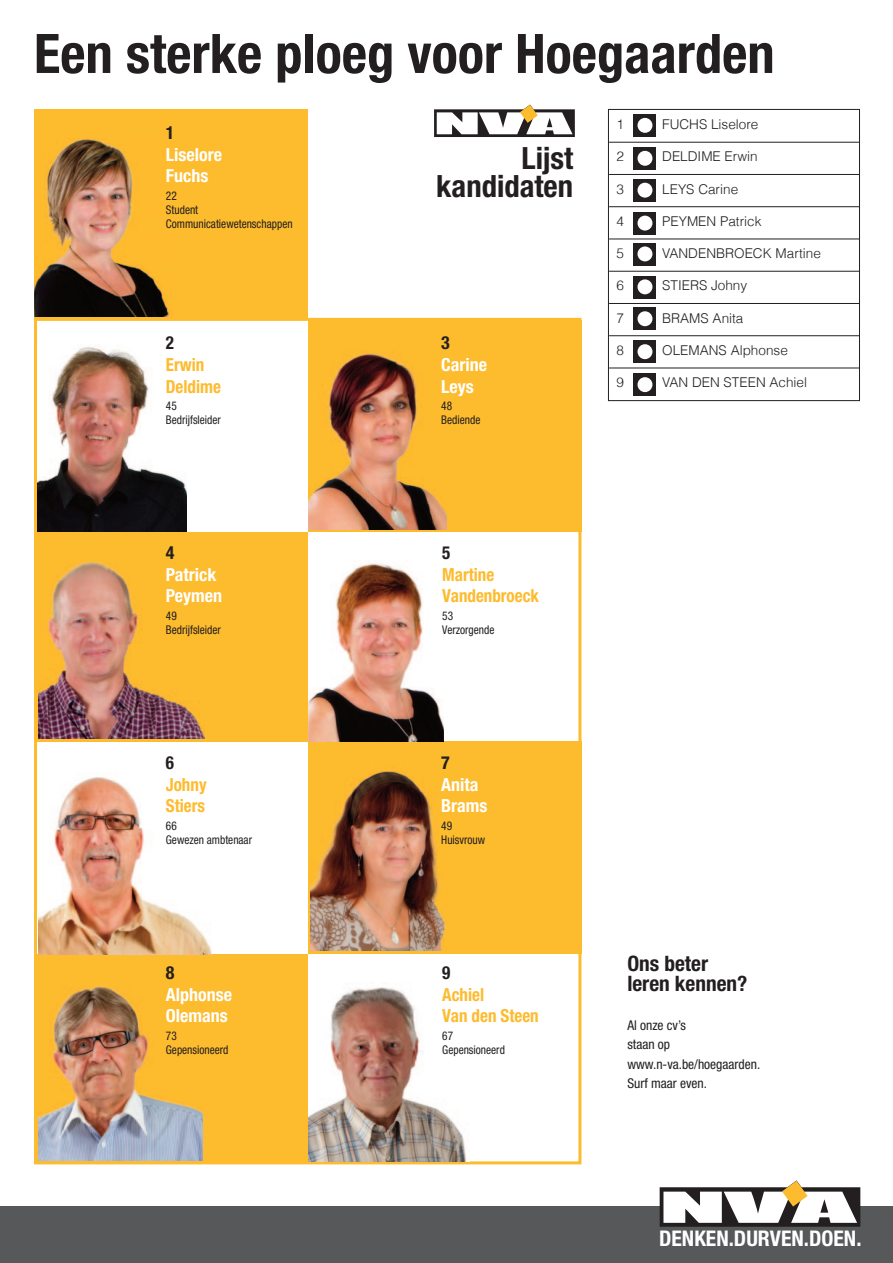
<style>
.page{position:relative;width:893px;height:1263px;background:#fff}
.page>*{position:absolute;margin:0;border:0;box-sizing:border-box;transform-origin:0 0}
.t1{font:700 condensed 54.6px "Helvetica Neue LT Std";color:#231f20}
.t2{font:700 condensed 30.75px/28.2px "Helvetica Neue LT Std";color:#231f20;text-align:right}
.t3{font:700 condensed 21.6px "Helvetica Neue LT Std";color:#fff}
.t4{font:700 condensed 21.3px/19.5px "Helvetica Neue LT Std";color:#231f20}
.t5{font:700 condensed 18px/21.6px "Helvetica Neue LT Std";color:#fff}
.t6{font:700 condensed 18px/21.6px "Helvetica Neue LT Std";color:#fdbb2e;scale:.95 1}
.t7{font:700 condensed 18px "Helvetica Neue LT Std";color:#231f20}
.t8{font:700 condensed 18px "Helvetica Neue LT Std";color:#231f20;scale:.95 1}
.t9{font:300 13.5px "Helvetica";color:#231f20}
.t10{font:condensed 13.5px/19.5px "Helvetica Neue LT Std";color:#231f20}
.t11{font:condensed 12px/14.4px "Helvetica Neue LT Std";color:#231f20;scale:.95 1}
</style>
<div class="page">
<svg style="left:434px;top:105px;width:141px;height:32px"></svg>
<div style="left:0;top:1206px;width:893px;height:57px;background:#57585a"></div>
<svg style="left:660px;top:1180px;width:200px;height:47px"></svg>
<div style="left:34px;top:109px;width:273px;height:210px;background:#fdbb2e"></div>
<div style="left:308px;top:320px;width:273px;height:212px;background:#fdbb2e"></div>
<div style="left:34px;top:532px;width:273px;height:210px;background:#fdbb2e"></div>
<div style="left:34px;top:954px;width:273px;height:210px;background:#fdbb2e"></div>
<div style="left:308px;top:741px;width:273px;height:213px;background:#fdbb2e"></div>
<img style="left:34px;top:138px;width:135px;height:179px">
<img style="left:37px;top:346px;width:150px;height:185px">
<img style="left:38px;top:563px;width:166px;height:175px">
<img style="left:38px;top:777px;width:174px;height:178px">
<img style="left:38px;top:986px;width:165px;height:175px">
<img style="left:309px;top:353px;width:138px;height:176px">
<img style="left:308px;top:563px;width:136px;height:179px">
<img style="left:310px;top:771px;width:136px;height:180px">
<img style="left:308px;top:987px;width:159px;height:174px">
<div style="left:634px;top:114px;width:22px;height:23px;background:#231f20"></div>
<div style="left:637px;top:118px;width:15px;height:15px;background:#fff;border-radius:50%"></div>
<div style="left:634px;top:147px;width:22px;height:23px;background:#231f20"></div>
<div style="left:637px;top:151px;width:15px;height:15px;background:#fff;border-radius:50%"></div>
<div style="left:634px;top:179px;width:22px;height:22px;background:#231f20"></div>
<div style="left:637px;top:183px;width:15px;height:15px;background:#fff;border-radius:50%"></div>
<div style="left:634px;top:212px;width:22px;height:22px;background:#231f20"></div>
<div style="left:637px;top:216px;width:15px;height:15px;background:#fff;border-radius:50%"></div>
<div style="left:634px;top:243px;width:22px;height:22px;background:#231f20"></div>
<div style="left:637px;top:246px;width:15px;height:15px;background:#fff;border-radius:50%"></div>
<div style="left:634px;top:276px;width:22px;height:22px;background:#231f20"></div>
<div style="left:637px;top:279px;width:15px;height:15px;background:#fff;border-radius:50%"></div>
<div style="left:634px;top:308px;width:22px;height:22px;background:#231f20"></div>
<div style="left:637px;top:311px;width:15px;height:15px;background:#fff;border-radius:50%"></div>
<div style="left:634px;top:341px;width:22px;height:22px;background:#231f20"></div>
<div style="left:637px;top:344px;width:15px;height:15px;background:#fff;border-radius:50%"></div>
<div style="left:634px;top:374px;width:22px;height:22px;background:#231f20"></div>
<div style="left:637px;top:377px;width:15px;height:15px;background:#fff;border-radius:50%"></div>
<hr style="left:609px;top:142px;width:251px;height:1px;background:#231f20">
<hr style="left:609px;top:174px;width:251px;height:1px;background:#231f20">
<hr style="left:609px;top:206px;width:251px;height:1px;background:#231f20">
<hr style="left:609px;top:239px;width:251px;height:1px;background:#231f20">
<hr style="left:609px;top:271px;width:251px;height:1px;background:#231f20">
<hr style="left:609px;top:303px;width:251px;height:1px;background:#231f20">
<hr style="left:609px;top:335px;width:251px;height:1px;background:#231f20">
<hr style="left:609px;top:368px;width:251px;height:1px;background:#231f20">
<div style="left:608px;top:109px;width:252px;height:292px;border:1px solid #231f20"></div>
<h1 class="t1" style="left:34px;top:34px;width:742px">Een sterke ploeg voor Hoegaarden</h1>
<h3 class="t7" style="left:166px;top:126px;width:10px">1</h3>
<h3 class="t5" style="left:166px;top:145px;width:58px">Liselore<br>Fuchs</h3>
<p class="t11" style="left:166px;top:189px;width:135px">22<br>Student<br>Communicatiewetenschappen</p>
<h3 class="t8" style="left:166px;top:337px;width:10px">2</h3>
<h3 class="t6" style="left:166px;top:355px;width:60px">Erwin<br>Deldime</h3>
<p class="t11" style="left:166px;top:400px;width:59px">45<br>Bedrijfsleider</p>
<h3 class="t7" style="left:166px;top:546px;width:10px">4</h3>
<h3 class="t5" style="left:166px;top:565px;width:58px">Patrick<br>Peymen</h3>
<p class="t11" style="left:166px;top:609px;width:59px">49<br>Bedrijfsleider</p>
<h3 class="t8" style="left:166px;top:756px;width:10px">6</h3>
<h3 class="t6" style="left:166px;top:775px;width:44px">Johny<br>Stiers</h3>
<p class="t11" style="left:166px;top:819px;width:92px">66<br>Gewezen ambtenaar</p>
<h3 class="t7" style="left:166px;top:966px;width:10px">8</h3>
<h3 class="t5" style="left:166px;top:985px;width:68px">Alphonse<br>Olemans</h3>
<p class="t11" style="left:166px;top:1029px;width:67px">73<br>Gepensioneerd</p>
<h2 class="t2" style="left:436px;top:147px;width:138px">Lijst kandidaten</h2>
<h3 class="t7" style="left:441px;top:337px;width:10px">3</h3>
<h3 class="t5" style="left:441px;top:355px;width:47px">Carine<br>Leys</h3>
<p class="t11" style="left:441px;top:400px;width:43px">48<br>Bediende</p>
<p class="t9" style="left:616px;top:119px;width:9px">1</p>
<p class="t9" style="left:662px;top:119px;width:98px">FUCHS Liselore</p>
<p class="t9" style="left:616px;top:151px;width:9px">2</p>
<p class="t9" style="left:662px;top:151px;width:97px">DELDIME Erwin</p>
<p class="t9" style="left:616px;top:183px;width:9px">3</p>
<p class="t9" style="left:662px;top:183px;width:77px">LEYS Carine</p>
<p class="t9" style="left:616px;top:215px;width:9px">4</p>
<p class="t9" style="left:662px;top:215px;width:101px">PEYMEN Patrick</p>
<p class="t9" style="left:616px;top:248px;width:9px">5</p>
<p class="t9" style="left:662px;top:248px;width:160px">VANDENBROECK Martine</p>
<p class="t9" style="left:616px;top:280px;width:9px">6</p>
<p class="t9" style="left:662px;top:280px;width:87px">STIERS Johny</p>
<p class="t9" style="left:616px;top:312px;width:9px">7</p>
<p class="t9" style="left:662px;top:312px;width:83px">BRAMS Anita</p>
<p class="t9" style="left:616px;top:344px;width:9px">8</p>
<p class="t9" style="left:662px;top:344px;width:127px">OLEMANS Alphonse</p>
<p class="t9" style="left:616px;top:377px;width:9px">9</p>
<p class="t9" style="left:662px;top:377px;width:146px">VAN DEN STEEN Achiel</p>
<h3 class="t8" style="left:442px;top:546px;width:10px">5</h3>
<h3 class="t6" style="left:442px;top:565px;width:103px">Martine<br>Vandenbroeck</h3>
<p class="t11" style="left:442px;top:609px;width:56px">53<br>Verzorgende</p>
<h3 class="t7" style="left:441px;top:756px;width:10px">7</h3>
<h3 class="t5" style="left:441px;top:775px;width:48px">Anita<br>Brams</h3>
<p class="t11" style="left:441px;top:819px;width:48px">49<br>Huisvrouw</p>
<h3 class="t8" style="left:442px;top:966px;width:10px">9</h3>
<h3 class="t6" style="left:442px;top:985px;width:103px">Achiel<br>Van den Steen</h3>
<p class="t11" style="left:442px;top:1029px;width:67px">67<br>Gepensioneerd</p>
<h3 class="t4" style="left:627px;top:956px;width:122px">Ons beter leren kennen?</h3>
<p class="t10" style="left:627px;top:1016px;width:134px">Al onze cv’s<br>staan op www.n-va.be/hoegaarden.<br>Surf maar even.</p>
<h3 class="t3" style="left:659px;top:1231px;width:204px">DENKEN.DURVEN.DOEN.</h3>
</div>
